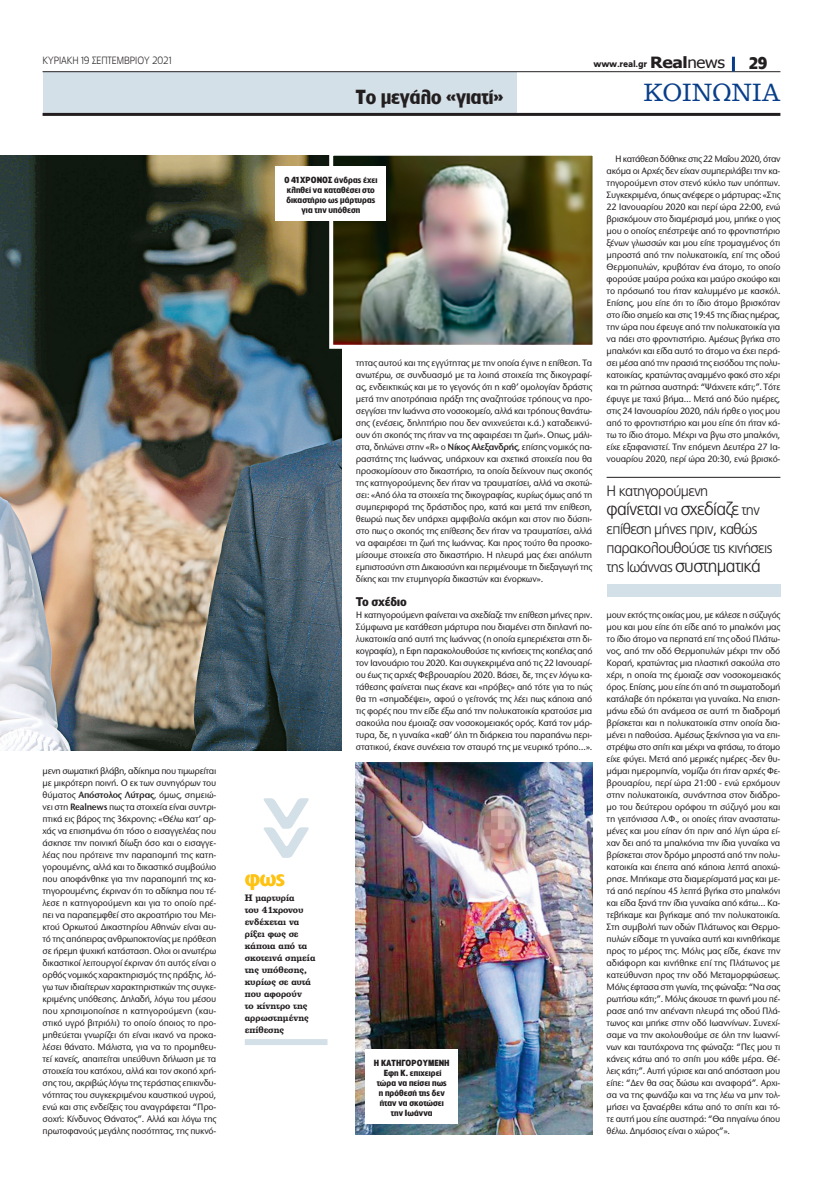
<style>
.page{position:relative;width:823px;height:1191px;background:#fff}
.page>*{position:absolute;margin:0;border:0;box-sizing:border-box;transform-origin:0 0}
.t1{font:24px "PF Clarendon";color:#083e89;scale:.96 1}
.t2{font:700 21px "PF Lounge";color:#fec210}
.t3{font:700 19px "PF Lounge";color:#231f20}
.t4{font:300 18px "PF Catalog";letter-spacing:-.035em;color:#231f20}
.t5{font:700 16px "PF Lounge";color:#231f20}
.t6{font:300 15px/19px "PF Catalog";letter-spacing:-.035em;color:#231f20}
.t7{font:900 12px "PF Bell Gothic Text";letter-spacing:-.015em;color:#231f20}
.t8{font:300 10px "PF Lounge";letter-spacing:-.005em;color:#231f20;scale:.96 1}
.t9{font:500 9.6px/12px "Stone Sans ITC Hel";letter-spacing:-.025em;color:#231f20;text-align:justify;scale:.96 1}
.t10{font:700 9px/12px "PF Clarendon";color:#231f20;scale:.94 1}
.t11{font:900 9px "PF Catalog";letter-spacing:-.02em;color:#231f20;scale:.96 1}
.t12{font:700 8.3px/10px "PF Lounge";letter-spacing:.01em;color:#231f20;text-align:center}
.s1{font-weight:600}
.s2{font-family:"Tahoma";font-weight:700;font-size:15.5px}
.s3{font-family:"Tahoma";font-weight:400;font-size:15.5px}
.s4{font-size:15px}
</style>
<div class="page">
<div style="left:43px;top:72px;width:473px;height:41px;background:#d4e0e7"></div>
<hr style="left:43px;top:71px;width:737px;height:1px;background:#231f20">
<hr style="left:43px;top:113px;width:737px;height:3px;background:#231f20">
<hr style="left:731px;top:57px;width:3px;height:14px;background:#083e89">
<img style="left:0;top:156px;width:341px;height:594px">
<img style="left:327px;top:155px;width:266px;height:196px">
<img style="left:356px;top:762px;width:236px;height:372px">
<div style="left:244px;top:1039px;width:83px;height:6px;background:#d4e0e7"></div>
<svg style="left:263px;top:798px;width:46px;height:60px"></svg>
<div style="left:606px;top:585px;width:174px;height:12px;background:#d4e0e7"></div>
<hr style="left:606px;top:477px;width:174px;height:1px;background:#231f20">
<div style="left:276px;top:166px;width:110px;height:55px;background:#fff"></div>
<div style="left:365px;top:1049px;width:93px;height:75px;background:#fff"></div>
<p class="t8" style="left:43px;top:55px;width:137px">ΚΥΡΙΑΚΗ 19 ΣΕΠΤΕΜΒΡΙΟΥ 2021</p>
<p class="t9" style="left:43px;top:765px;width:182px">μενη σωματική βλάβη, αδίκημα που τιμωρείται με μικρότερη ποινή. Ο εκ των συνηγόρων του θύματος <span class="s1">Απόστολος Λύτρας</span>, όμως, σημειώ&shy;νει στη <span class="s1">Realnews</span> πως τα στοιχεία είναι συντρι&shy;πτικά εις βάρος της 36χρονης: «Θέλω κατ’ αρ&shy;χάς να επισημάνω ότι τόσο ο εισαγγελέας που άσκησε την ποινική δίωξη όσο και ο εισαγγε&shy;λέας που πρότεινε την παραπομπή της κατη&shy;γορουμένης, αλλά και το δικαστικό συμβούλιο που αποφάνθηκε για την παραπομπή της κα&shy;τηγορουμένης, έκριναν ότι το αδίκημα που τέ&shy;λεσε η κατηγορούμενη και για το οποίο πρέ&shy;πει να παραπεμφθεί στο ακροατήριο του Μει&shy;κτού Ορκωτού Δικαστηρίου Αθηνών είναι αυ&shy;τό της απόπειρας ανθρωποκτονίας με πρόθεση σε ήρεμη ψυχική κατάσταση. Ολοι οι ανωτέρω δικαστικοί λειτουργοί έκριναν ότι αυτός είναι ο ορθός νομικός χαρακτηρισμός της πράξης, λό&shy;γω των ιδιαίτερων χαρακτηριστικών της συγκε&shy;κριμένης υπόθεσης. Δηλαδή, λόγω του μέσου που χρησιμοποίησε η κατηγορούμενη (καυ&shy;στικό υγρό βιτριόλι) το οποίο όποιος το προ&shy;μηθεύεται γνωρίζει ότι είναι ικανό να προκα&shy;λέσει θάνατο. Μάλιστα, για να το προμηθευ&shy;τεί κανείς, απαιτείται υπεύθυνη δήλωση με τα στοιχεία του κατόχου, αλλά και τον σκοπό χρή&shy;σης του, ακριβώς λόγω της τεράστιας επικινδυ&shy;νότητας του συγκεκριμένου καυστικού υγρού, ενώ και στις ενδείξεις του αναγράφεται “Προ&shy;σοχή: Κίνδυνος Θάνατος”. Αλλά και λόγω της πρωτοφανούς μεγάλης ποσότητας, της πυκνό-</p>
<p class="t11" style="left:593px;top:59px;width:138px">www.real.gr <span class="s2">Real</span><span class="s3">news</span></p>
<h3 class="t5" style="left:748px;top:54px;width:20px">29</h3>
<h3 class="t3" style="left:355px;top:86px;width:149px">Το μεγάλο «γιατί»</h3>
<h1 class="t1" style="left:643px;top:80px;width:144px">ΚΟΙΝΩΝΙΑ</h1>
<p class="t12" style="left:284px;top:175px;width:94px">0 41ΧΡΟΝΟΣ άνδρας έχει κληθεί να καταθέσει στο δικαστήριο ως μάρτυρας για την υπόθεση</p>
<p class="t9" style="left:356px;top:357px;width:248px">τητας αυτού και της εγγύτητας με την οποία έγινε η επίθεση. Τα ανωτέρω, σε συνδυασμό με τα λοιπά στοιχεία της δικογραφί&shy;ας, ενδεικτικώς και με το γεγονός ότι η καθ’ ομολογίαν δράστις μετά την αποτρόπαια πράξη της αναζητούσε τρόπους να προ&shy;σεγγίσει την Ιωάννα στο νοσοκομείο, αλλά και τρόπους θανάτω&shy;σης (ενέσεις, δηλητήριο που δεν ανιχνεύεται κ.ά.) καταδεικνύ&shy;ουν ότι σκοπός της ήταν να της αφαιρέσει τη ζωή». Οπως, μάλι&shy;στα, δηλώνει στην «R» ο <span class="s1">Νίκος Αλεξανδρής</span>, επίσης νομικός πα&shy;ραστάτης της Ιωάννας, υπάρχουν και σχετικά στοιχεία που θα προσκομίσουν στο δικαστήριο, τα οποία δείχνουν πως σκοπός της κατηγορούμενης δεν ήταν να τραυματίσει, αλλά να σκοτώ&shy;σει: «Από όλα τα στοιχεία της δικογραφίας, κυρίως όμως από τη συμπεριφορά της δράστιδος προ, κατά και μετά την επίθεση, θεωρώ πως δεν υπάρχει αμφιβολία ακόμη και στον πιο δύσπι&shy;στο πως ο σκοπός της επίθεσης δεν ήταν να τραυματίσει, αλλά να αφαιρέσει τη ζωή της Ιωάννας. Και προς τούτο θα προσκο&shy;μίσουμε στοιχεία στο δικαστήριο. Η πλευρά μας έχει απόλυτη εμπιστοσύνη στη Δικαιοσύνη και περιμένουμε τη διεξαγωγή της δίκης και την ετυμηγορία δικαστών και ένορκων».</p>
<p class="t7" style="left:356px;top:594px;width:53px">Το σχέδιο</p>
<p class="t9" style="left:356px;top:609px;width:248px">Η κατηγορούμενη φαίνεται να σχεδίαζε την επίθεση μήνες πριν.<br>Σύμφωνα με κατάθεση μάρτυρα που διαμένει στη διπλανή πο&shy;λυκατοικία από αυτή της Ιωάννας (η οποία εμπεριέχεται στη δι&shy;κογραφία), η Εφη παρακολουθούσε τις κινήσεις της κοπέλας από τον Ιανουάριο του 2020. Και συγκεκριμένα από τις 22 Ιανουαρί&shy;ου έως τις αρχές Φεβρουαρίου 2020. Βάσει, δε, της εν λόγω κα&shy;τάθεσης φαίνεται πως έκανε και «πρόβες» από τότε για το πώς θα τη «σημαδέψει», αφού ο γείτονάς της λέει πως κάποια από τις φορές που την είδε έξω από την πολυκατοικία κρατούσε μια σακούλα που έμοιαζε σαν νοσοκομειακός ορός. Κατά τον μάρ&shy;τυρα, δε, η γυναίκα «καθ’ όλη τη διάρκεια του παραπάνω περι&shy;στατικού, έκανε συνέχεια τον σταυρό της με νευρικό τρόπο…».</p>
<h2 class="t2" style="left:244px;top:866px;width:41px">φως</h2>
<p class="t10" style="left:244px;top:892px;width:77px">Η μαρτυρία<br>του 41χρονου ενδέχεται να ρίξει φως σε κάποια από τα σκοτεινά σημεία της υπόθεσης, κυρίως σε αυτά που αφορούν<br>το κίνητρο της αρρωστημένης επίθεσης</p>
<p class="t12" style="left:373px;top:1057px;width:77px">Η ΚΑΤΗΓΟΡΟΥΜΕΝΗ<br>Εφη Κ. επιχειρεί τώρα να πείσει πως η πρόθεσή της δεν ήταν να σκοτώσει την Ιωάννα</p>
<p class="t9" style="left:606px;top:153px;width:182px;text-indent:9px">Η κατάθεση δόθηκε στις 22 Μαΐου 2020, όταν ακόμα οι Αρχές δεν είχαν συμπεριλάβει την κα&shy;τηγορούμενη στον στενό κύκλο των υπόπτων.<br>Συγκεκριμένα, όπως ανέφερε ο μάρτυρας: «Στις 22 Ιανουαρίου 2020 και περί ώρα 22:00, ενώ βρισκόμουν στο διαμέρισμά μου, μπήκε ο γιος μου ο οποίος επέστρεψε από το φροντιστήριο ξένων γλωσσών και μου είπε τρομαγμένος ότι μπροστά από την πολυκατοικία, επί της οδού Θερμοπυλών, κρυβόταν ένα άτομο, το οποίο φορούσε μαύρα ρούχα και μαύρο σκούφο και το πρόσωπό του ήταν καλυμμένο με κασκόλ.<br>Επίσης, μου είπε ότι το ίδιο άτομο βρισκόταν στο ίδιο σημείο και στις 19:45 της ίδιας ημέρας, την ώρα που έφευγε από την πολυκατοικία για να πάει στο φροντιστήριο. Αμέσως βγήκα στο μπαλκόνι και είδα αυτό το άτομο να έχει περά&shy;σει μέσα από την πρασιά της εισόδου της πολυ&shy;κατοικίας, κρατώντας αναμμένο φακό στο χέρι και τη ρώτησα αυστηρά: “Ψάχνετε κάτι;”. Τότε έφυγε με ταχύ βήμα… Μετά από δύο ημέρες, στις 24 Ιανουαρίου 2020, πάλι ήρθε ο γιος μου από το φροντιστήριο και μου είπε ότι ήταν κά&shy;τω το ίδιο άτομο. Μέχρι να βγω στο μπαλκόνι, είχε εξαφανιστεί. Την επόμενη Δευτέρα 27 Ια&shy;νουαρίου 2020, περί ώρα 20:30, ενώ βρισκό-</p>
<h3 class="t6" style="left:606px;top:481px;width:103px">Η κατηγορούμενη</h3>
<h3 class="t4" style="left:606px;top:499px;width:155px">φαίνεται <span class="s4">να</span> σχεδίαζε <span class="s4">την</span></h3>
<h3 class="t6" style="left:606px;top:519px;width:167px">επίθεση μήνες πριν, καθώς παρακολουθούσε τις κινήσεις</h3>
<h3 class="t4" style="left:606px;top:556px;width:156px"><span class="s4">της Ιωάννας</span> συστηματικά</h3>
<p class="t9" style="left:606px;top:609px;width:182px">μουν εκτός της οικίας μου, με κάλεσε η σύζυγός μου και μου είπε ότι είδε από το μπαλκόνι μας το ίδιο άτομο να περπατά επί της οδού Πλάτω&shy;νος, από την οδό Θερμοπυλών μέχρι την οδό Κοραή, κρατώντας μια πλαστική σακούλα στο χέρι, η οποία της έμοιαζε σαν νοσοκομειακός όρος. Επίσης, μου είπε ότι από τη σωματοδομή κατάλαβε ότι πρόκειται για γυναίκα. Να επιση&shy;μάνω εδώ ότι ανάμεσα σε αυτή τη διαδρομή βρίσκεται και η πολυκατοικία στην οποία δια&shy;μένει η παθούσα. Αμέσως ξεκίνησα για να επι&shy;στρέψω στο σπίτι και μέχρι να φτάσω, το άτομο είχε φύγει. Μετά από μερικές ημέρες -δεν θυ&shy;μάμαι ημερομηνία, νομίζω ότι ήταν αρχές Φε&shy;βρουαρίου, περί ώρα 21:00 - ενώ ερχόμουν στην πολυκατοικία, συνάντησα στον διάδρο&shy;μο του δεύτερου ορόφου τη σύζυγό μου και τη γειτόνισσα Λ.Φ., οι οποίες ήταν αναστατω&shy;μένες και μου είπαν ότι πριν από λίγη ώρα εί&shy;χαν δει από τα μπαλκόνια την ίδια γυναίκα να βρίσκεται στον δρόμο μπροστά από την πολυ&shy;κατοικία και έπειτα από κάποια λεπτά αποχώ&shy;ρησε. Μπήκαμε στα διαμερίσματά μας και με&shy;τά από περίπου 45 λεπτά βγήκα στο μπαλκόνι και είδα ξανά την ίδια γυναίκα από κάτω… Κα&shy;τεβήκαμε και βγήκαμε από την πολυκατοικία.<br>Στη συμβολή των οδών Πλάτωνος και Θερμο&shy;πυλών είδαμε τη γυναίκα αυτή και κινηθήκαμε προς το μέρος της. Μόλις μας είδε, έκανε την αδιάφορη και κινήθηκε επί της Πλάτωνος με κατεύθυνση προς την οδό Μεταμορφώσεως.<br>Μόλις έφτασα στη γωνία, της φώναξα: “Να σας ρωτήσω κάτι;”. Μόλις άκουσε τη φωνή μου πέ&shy;ρασε από την απέναντι πλευρά της οδού Πλά&shy;τωνος και μπήκε στην οδό Ιωαννίνων. Συνεχί&shy;σαμε να την ακολουθούμε σε όλη την Ιωαννί&shy;νων και ταυτόχρονα της φώναζα: “Πες μου τι κάνεις κάτω από το σπίτι μου κάθε μέρα. Θέ&shy;λεις κάτι;”. Αυτή γύρισε και από απόσταση μου είπε: “Δεν θα σας δώσω και αναφορά”. Αρχι&shy;σα να της φωνάζω και να της λέω να μην τολ&shy;μήσει να ξαναέρθει κάτω από το σπίτι και τό&shy;τε αυτή μου είπε αυστηρά: “Θα πηγαίνω όπου θέλω. Δημόσιος είναι ο χώρος”».</p>
</div>
